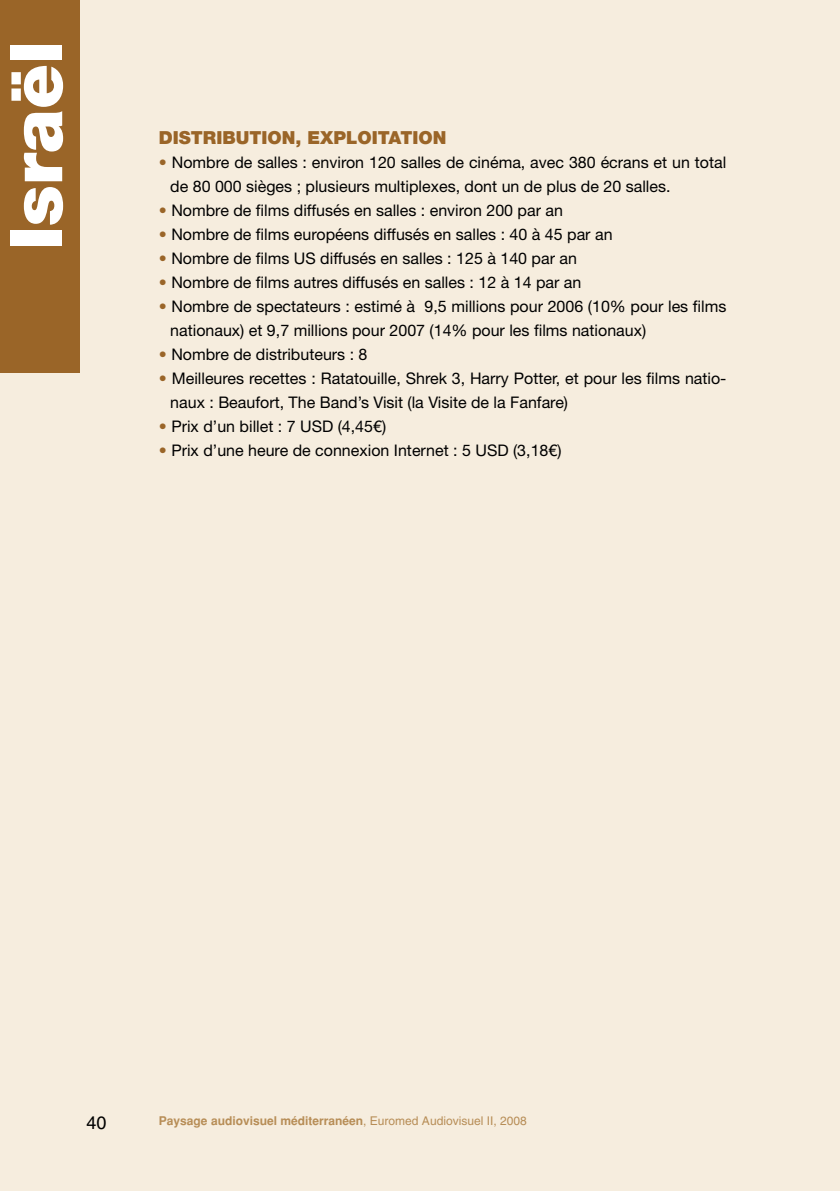
<style>
.page{position:relative;width:840px;height:1191px;background:#fff}
.page>*{position:absolute;margin:0;border:0;box-sizing:border-box;transform-origin:0 0}
.t1{font:900 72px "Helvetica Neue";color:#fff}
.t2{font:900 18px "Helvetica Neue";color:#9a6528}
.t3{font:18px "Helvetica";color:#000}
.t4{font:16px/24px "Helvetica Neue";color:#000}
.t5{font:700 12px "Helvetica";color:#b78d56}
.s1{color:#9a6528}
.s2{font-family:"Helvetica Neue LT Std"}
.s3{font-weight:400}
</style>
<div class="page">
<div style="left:0;top:0;width:839px;height:1191px;background:#f6edde"></div>
<div style="left:0;top:0;width:80px;height:373px;background:#9a6528"></div>
<hr style="left:839px;top:0;width:1px;height:1191px;background:#f6edde">
<p class="t1" style="left:-6px;top:250px;width:211px;rotate:-90deg">Israël</p>
<p class="t2" style="left:159px;top:127px;width:289px">DISTRIBUTION, EXPLOITATION</p>
<p class="t4" style="left:170px;top:150px;width:557px;text-indent:-11px"><span class="s1">•</span> Nombre de salles : environ 120 salles de cinéma, avec 380 écrans et un total de 80 000 sièges ; plusieurs multiplexes, dont un de plus de 20 salles.</p>
<p class="t4" style="left:159px;top:198px;width:405px"><span class="s1">•</span> Nombre de films diffusés en salles : environ 200 par an</p>
<p class="t4" style="left:159px;top:222px;width:455px"><span class="s1">•</span> Nombre de films européens diffusés en salles : 40 à 45 par an</p>
<p class="t4" style="left:159px;top:246px;width:419px"><span class="s1">•</span> Nombre de films US diffusés en salles : 125 à 140 par an</p>
<p class="t4" style="left:159px;top:270px;width:424px"><span class="s1">•</span> Nombre de films autres diffusés en salles : 12 à 14 par an</p>
<p class="t4" style="left:170px;top:294px;width:557px;text-indent:-11px"><span class="s1">•</span> Nombre de spectateurs : estimé à 9,5 millions pour 2006 (10% pour les films nationaux) et 9,7 millions pour 2007 (14% pour les films nationaux)</p>
<p class="t4" style="left:159px;top:342px;width:210px"><span class="s1">•</span> Nombre de distributeurs : 8</p>
<p class="t4" style="left:170px;top:366px;width:557px;text-indent:-11px"><span class="s1">•</span> Meilleures recettes : Ratatouille, Shrek 3, Harry Potter, et pour les films natio&shy;naux : Beaufort, The Band’s Visit (la Visite de la Fanfare)</p>
<p class="t4" style="left:159px;top:414px;width:229px"><span class="s1">•</span> Prix d’un billet : 7 USD (4,45<span class="s2">€</span>)</p>
<p class="t4" style="left:159px;top:438px;width:404px"><span class="s1">•</span> Prix d’une heure de connexion Internet : 5 USD (3,18<span class="s2">€</span>)</p>
<p class="t3" style="left:86px;top:1112px;width:22px">40</p>
<p class="t5" style="left:159px;top:1113px;width:369px">Paysage audiovisuel méditerranéen<span class="s3">, Euromed Audiovisuel II, 2008</span></p>
</div>
